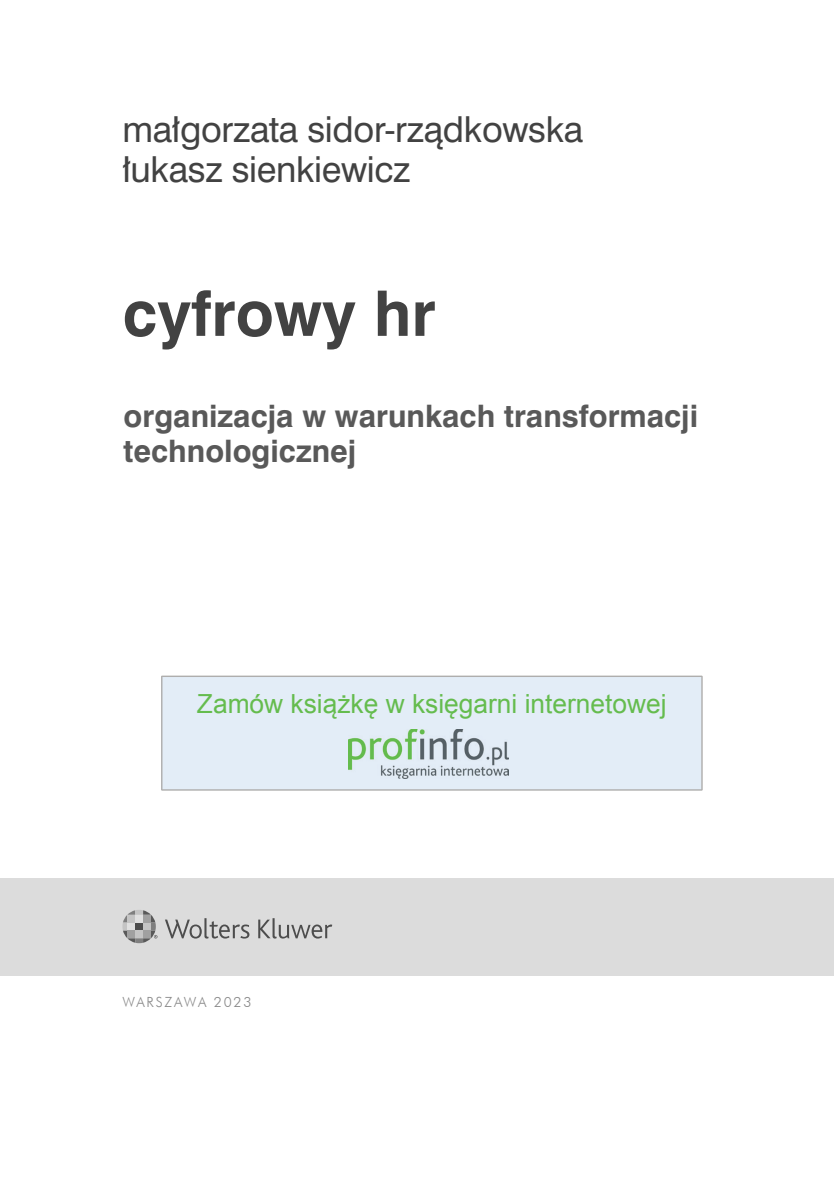
<style>
.page{position:relative;width:834px;height:1188px;background:#fff}
.page>*{position:absolute;margin:0;border:0;box-sizing:border-box;transform-origin:0 0}
.t1{font:700 58.62px "Swis 721 PL";color:#424242}
.t2{font:33.25px/39.9px "Swis 721 PL";letter-spacing:-.01em;color:#424242}
.t3{font:700 28.88px/34.6px "Swis 721 PL";color:#595959}
.t4{font:26.25px "Arial";color:#65bc4e}
.t5{font:300 14px "Futura BT";letter-spacing:.125em;color:#888}
</style>
<div class="page">
<div style="left:0;top:877px;width:834px;height:98px;background:#dcdcdc"></div>
<svg style="left:165px;top:918px;width:84px;height:20px"></svg>
<svg style="left:258px;top:918px;width:74px;height:20px"></svg>
<svg style="left:122px;top:910px;width:35px;height:33px"></svg>
<div style="left:127px;top:914px;width:8px;height:8px;background:#c4c4c4"></div>
<div style="left:127px;top:922px;width:8px;height:8px;background:#e0e0e0"></div>
<div style="left:127px;top:930px;width:8px;height:8px;background:#a0a0a0"></div>
<div style="left:135px;top:914px;width:8px;height:8px;background:#e0e0e0"></div>
<div style="left:135px;top:922px;width:8px;height:8px;background:#4d4d4d"></div>
<div style="left:135px;top:930px;width:8px;height:8px;background:#c4c4c4"></div>
<div style="left:143px;top:914px;width:8px;height:8px;background:#a0a0a0"></div>
<div style="left:143px;top:922px;width:8px;height:8px;background:#c4c4c4"></div>
<div style="left:143px;top:930px;width:8px;height:8px;background:#a0a0a0"></div>
<div style="left:161px;top:675px;width:541px;height:115px;background:#e3edf7"></div>
<div style="left:170px;top:693px;width:524px;height:34px;background:#e3edf7"></div>
<div style="left:348px;top:729px;width:167px;height:51px;background:#e3edf7"></div>
<img style="left:348px;top:729px;width:160px;height:49px">
<p class="t2" style="left:122px;top:109px;width:462px">małgorzata sidor-rządkowska łukasz sienkiewicz</p>
<h1 class="t1" style="left:123px;top:290px;width:314px">cyfrowy hr</h1>
<p class="t3" style="left:124px;top:402px;width:576px">organizacja w warunkach transformacji technologicznej</p>
<p class="t4" style="left:197px;top:686px;width:471px">Zamów książkę w księgarni internetowej</p>
<p class="t5" style="left:122px;top:993px;width:130px">WARSZAWA 2023</p>
</div>
